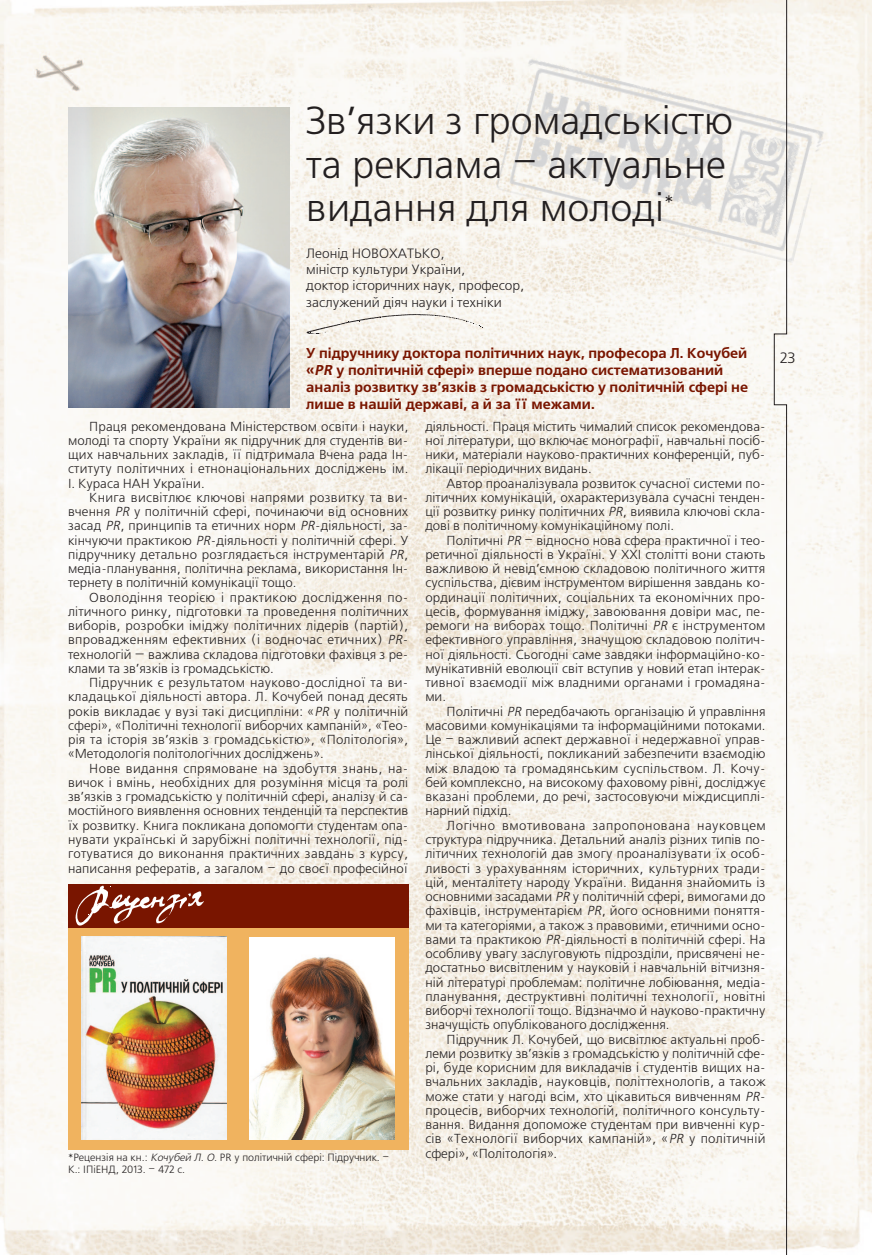
<style>
.page{position:relative;width:872px;height:1255px;background:#fff}
.page>*{position:absolute;margin:0;border:0;box-sizing:border-box;transform-origin:0 0}
.t1{font:39px/43.5px "Free Set C";color:#231f20}
.foto{font:15px "Free Set C";color:#231f20}
.vrez{font:700 14.25px/17.1px "Free Set C";color:#791500}
.author{font:13.5px "Free Set C";color:#231f20}
.text_freeset{font:13.05px/14.2px "Free Set C";letter-spacing:.005em;color:#231f20;text-align:justify}
.foto-2{font:10.5px/12px "Free Set C";color:#231f20}
.s1{font-style:italic}
</style>
<div class="page">
<img style="left:0;top:0;width:872px;height:1254px">
<img style="left:495px;top:58px;width:330px;height:205px">
<svg style="left:774px;top:0;width:13px;height:1254px"></svg>
<div style="left:68px;top:926px;width:340px;height:223px;background:#f0b35f"></div>
<img style="left:68px;top:108px;width:221px;height:299px">
<img style="left:82px;top:936px;width:144px;height:203px">
<img style="left:250px;top:937px;width:145px;height:202px">
<div style="left:68px;top:884px;width:340px;height:43px;background:#791500"></div>
<svg style="left:76px;top:885px;width:128px;height:40px"></svg>
<svg style="left:307px;top:314px;width:175px;height:21px"></svg>
<p class="t1" style="left:306px;top:101px;width:428px">Зв’язки з громадськістю та реклама – актуальне видання для молоді<sup>*</sup></p>
<p class="author" style="left:306px;top:246px;width:140px">Леонід НОВОХАТЬКО,</p>
<p class="author" style="left:306px;top:262px;width:161px">міністр культури України,</p>
<p class="author" style="left:306px;top:278px;width:220px">доктор історичних наук, професор,</p>
<p class="author" style="left:306px;top:295px;width:197px">заслужений діяч науки і техніки</p>
<p class="vrez" style="left:306px;top:345px;width:443px">У підручнику доктора політичних наук, професора Л. Кочубей «<span class="s1">PR</span> у політичній сфері» вперше подано систематизований аналіз розвитку зв’язків з громадськістю у політичній сфері не лише в нашій державі, а й за її межами.</p>
<p class="text_freeset" style="left:68px;top:419px;width:342px;text-indent:21px">Праця рекомендована Міністерством освіти і науки, молоді та спорту України як підручник для студентів ви&shy;щих навчальних закладів, її підтримала Вчена рада Ін&shy;ституту політичних і етнонаціональних досліджень ім.<br>І. Кураса НАН України.</p>
<p class="text_freeset" style="left:68px;top:491px;width:342px;text-indent:21px">Книга висвітлює ключові напрями розвитку та ви&shy;вчення <span class="s1">PR</span> у політичній сфері, починаючи від основних засад <span class="s1">PR</span>, принципів та етичних норм <span class="s1">PR</span>-діяльності, за&shy;кінчуючи практикою <span class="s1">PR</span>-діяльності у політичній сфері. У підручнику детально розглядається інструментарій <span class="s1">PR</span>, медіа-планування, політична реклама, використання Ін&shy;тернету в політичній комунікації тощо.</p>
<p class="text_freeset" style="left:68px;top:590px;width:342px;text-indent:21px">Оволодіння теорією і практикою дослідження по&shy;літичного ринку, підготовки та проведення політичних виборів, розробки іміджу політичних лідерів (партій), впровадженням ефективних (і водночас етичних) <span class="s1">РR&shy;</span>технологій — важлива складова підготовки фахівця з ре&shy;клами та зв’язків із громадськістю.</p>
<p class="text_freeset" style="left:68px;top:676px;width:342px;text-align:left;text-indent:21px">Підручник є результатом науково-дослідної та ви&shy;кладацької діяльності автора. Л. Кочубей понад десять років викладає у вузі такі дисципліни: «<span class="s1">PR</span> у політичній сфері», «Політичні технології виборчих кампаній», «Тео&shy;рія та історія зв’язків з громадськістю», «Політологія», «Методологія політологічних досліджень».</p>
<p class="text_freeset" style="left:68px;top:761px;width:342px;text-indent:21px">Нове видання спрямоване на здобуття знань, на&shy;вичок і вмінь, необхідних для розуміння місця та ролі зв’язків з громадськістю у політичній сфері, аналізу й са&shy;мостійного виявлення основних тенденцій та перспектив їх розвитку. Книга покликана допомогти студентам опа&shy;нувати українські й зарубіжні політичні технології, під&shy;готуватися до виконання практичних завдань з курсу, написання рефератів, а загалом – до своєї професійної</p>
<p class="foto-2" style="left:68px;top:1152px;width:323px">*Рецензія на кн.: <span class="s1">Кочубей Л.О.</span>PR у політичній сфері: Підручник. –<br>К.: ІПіЕНД, 2013. – 472 с.</p>
<p class="text_freeset" style="left:425px;top:419px;width:342px;text-align:left">діяльності. Праця містить чималий список рекомендова&shy;ної літератури, що включає монографії, навчальні посіб&shy;ники, матеріали науково-практичних конференцій, пуб&shy;лікації періодичних видань.</p>
<p class="text_freeset" style="left:425px;top:476px;width:342px;text-indent:21px">Автор проаналізувала розвиток сучасної системи по&shy;літичних комунікацій, охарактеризувала сучасні тенден&shy;ції розвитку ринку політичних <span class="s1">PR</span>, виявила ключові скла&shy;дові в політичному комунікаційному полі.</p>
<p class="text_freeset" style="left:425px;top:533px;width:342px;text-indent:21px">Політичні <span class="s1">PR</span> – відносно нова сфера практичної і тео&shy;ретичної діяльності в Україні. У ХХІ столітті вони стають важливою й невід’ємною складовою політичного життя суспільства, дієвим інструментом вирішення завдань ко&shy;ординації політичних, соціальних та економічних про&shy;цесів, формування іміджу, завоювання довіри мас, пе&shy;ремоги на виборах тощо. Політичні <span class="s1">PR</span> є інструментом ефективного управління, значущою складовою політич&shy;ної діяльності. Сьогодні саме завдяки інформаційно-ко&shy;мунікативній еволюції світ вступив у новий етап інтерак&shy;тивної взаємодії між владними органами і громадяна&shy;ми.</p>
<p class="text_freeset" style="left:425px;top:704px;width:342px;text-indent:21px">Політичні <span class="s1">PR</span> передбачають організацію й управління масовими комунікаціями та інформаційними потоками.<br>Це – важливий аспект державної і недержавної управ&shy;лінської діяльності, покликаний забезпечити взаємодію між владою та громадянським суспільством. Л. Кочу&shy;бей комплексно, на високому фаховому рівні, досліджує вказані проблеми, до речі, застосовуючи міждисциплі&shy;нарний підхід.</p>
<p class="text_freeset" style="left:425px;top:818px;width:342px;text-align:left;text-indent:21px">Логічно вмотивована запропонована науковцем структура підручника. Детальний аналіз різних типів по&shy;літичних технологій дав змогу проаналізувати їх особ&shy;ливості з урахуванням історичних, культурних тради&shy;цій, менталітету народу України. Видання знайомить із основними засадами <span class="s1">PR</span> у політичній сфері, вимогами до фахівців, інструментарієм <span class="s1">PR</span>, його основними поняття&shy;ми та категоріями, а також з правовими, етичними осно&shy;вами та практикою <span class="s1">PR</span>-діяльності в політичній сфері. На особливу увагу заслуговують підрозділи, присвячені не&shy;достатньо висвітленим у науковій і навчальній вітчизня&shy;ній літературі проблемам: політичне лобіювання, медіа&shy;планування, деструктивні політичні технології, новітні виборчі технології тощо. Відзначмо й науково-практичну значущість опублікованого дослідження.</p>
<p class="text_freeset" style="left:425px;top:1032px;width:342px;text-align:left;text-indent:21px">Підручник Л. Кочубей, що висвітлює актуальні проб&shy;леми розвитку зв’язків з громадськістю у політичній сфе&shy;рі, буде корисним для викладачів і студентів вищих на&shy;вчальних закладів, науковців, політтехнологів, а також може стати у нагоді всім, хто цікавиться вивченням <span class="s1">PR&shy;</span>процесів, виборчих технологій, політичного консульту&shy;вання. Видання допоможе студентам при вивченні кур&shy;сів «Технології виборчих кампаній», «<span class="s1">PR</span> у політичній сфері», «Політологія».</p>
<p class="foto" style="left:779px;top:349px;width:18px">23</p>
</div>
